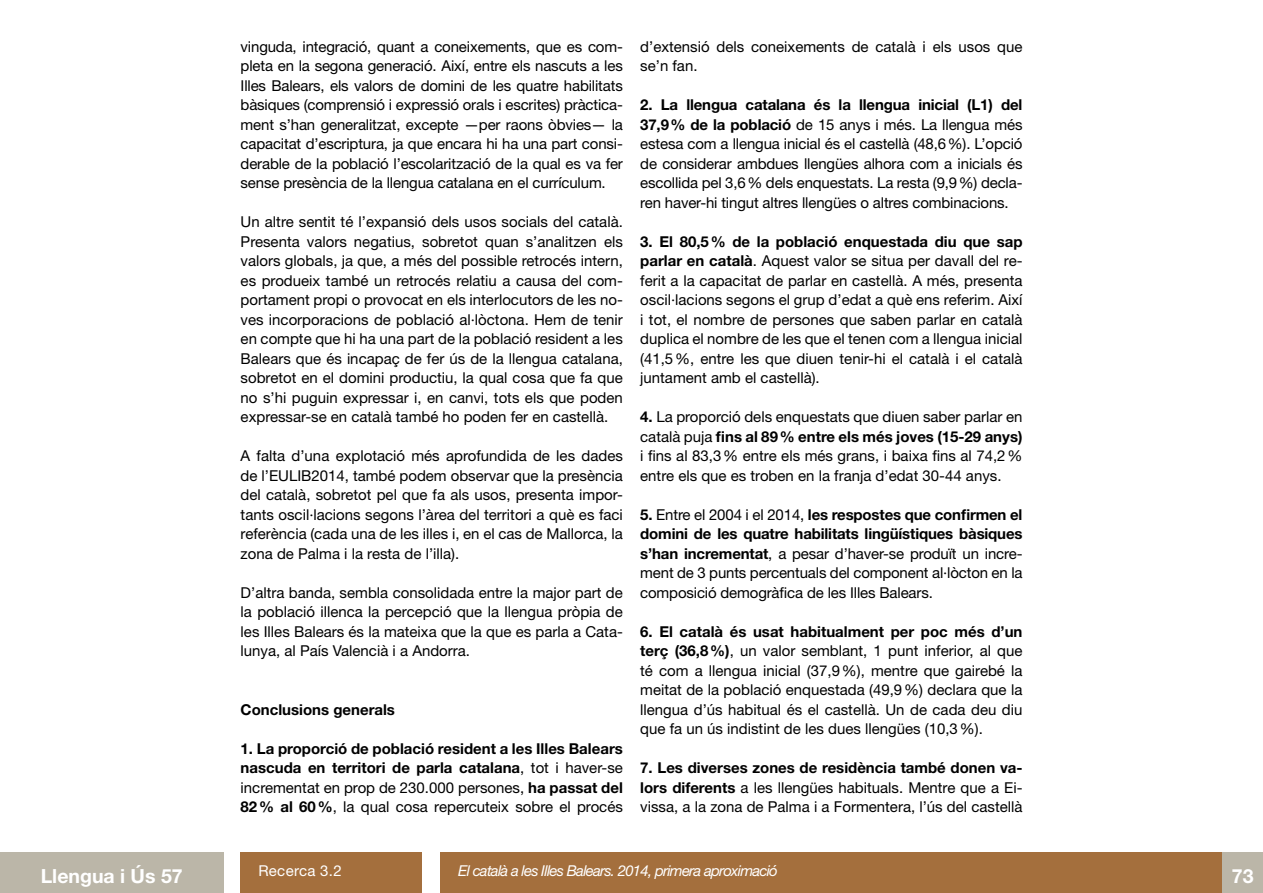
<style>
.page{position:relative;width:1263px;height:893px;background:#fff}
.page>*{position:absolute;margin:0;border:0;box-sizing:border-box;transform-origin:0 0}
.t1{font:700 19.5px "Helvetica Neue LT";color:#fff}
.t2{font:15px/19.5px "Helvetica Neue LT";color:#000;text-align:justify}
.t3{font:700 15px/19.5px "Helvetica Neue LT";color:#000;text-align:justify}
.t4{font:italic 15px "Helvetica Neue LT";letter-spacing:-.05em;color:#fff}
.t5{font:15px "Helvetica Neue LT";letter-spacing:.02em;color:#fff}
.s1{font-weight:400}
.s2{font-weight:700}
</style>
<div class="page">
<div style="left:0;top:852px;width:223px;height:41px;background:#bbb6a8"></div>
<div style="left:1222px;top:852px;width:41px;height:41px;background:#bbb6a8"></div>
<div style="left:241px;top:852px;width:181px;height:41px;background:#a46f3d"></div>
<div style="left:440px;top:852px;width:782px;height:41px;background:#a46f3d"></div>
<p class="t2" style="left:241px;top:36px;width:384px">vinguda, integració, quant a coneixements, que es com&shy;pleta en la segona generació. Així, entre els nascuts a les Illes Balears, els valors de domini de les quatre habilitats bàsiques (comprensió i expressió orals i escrites) pràctica&shy;ment s’han generalitzat, excepte —per raons òbvies— la capacitat d’escriptura, ja que encara hi ha una part consi&shy;derable de la població l’escolarització de la qual es va fer sense presència de la llengua catalana en el currículum.</p>
<p class="t2" style="left:241px;top:212px;width:384px">Un altre sentit té l’expansió dels usos socials del català.<br>Presenta valors negatius, sobretot quan s’analitzen els valors globals, ja que, a més del possible retrocés intern, es produeix també un retrocés relatiu a causa del com&shy;portament propi o provocat en els interlocutors de les no&shy;ves incorporacions de població al·lòctona. Hem de tenir en compte que hi ha una part de la població resident a les Balears que és incapaç de fer ús de la llengua catalana, sobretot en el domini productiu, la qual cosa que fa que no s’hi puguin expressar i, en canvi, tots els que poden expressar-se en català també ho poden fer en castellà.</p>
<p class="t2" style="left:241px;top:446px;width:384px">A falta d’una explotació més aprofundida de les dades de l’EULIB2014, també podem observar que la presència del català, sobretot pel que fa als usos, presenta impor&shy;tants oscil·lacions segons l’àrea del territori a què es faci referència (cada una de les illes i, en el cas de Mallorca, la zona de Palma i la resta de l’illa).</p>
<p class="t2" style="left:241px;top:582px;width:384px">D’altra banda, sembla consolidada entre la major part de la població illenca la percepció que la llengua pròpia de les Illes Balears és la mateixa que la que es parla a Cata&shy;lunya, al País Valencià i a Andorra.</p>
<p class="t3" style="left:241px;top:699px;width:156px">Conclusions generals</p>
<p class="t3" style="left:241px;top:738px;width:384px">1. La proporció de població resident a les Illes Balears nascuda en territori de parla catalana<span class="s1">, tot i haver-se incrementat en prop de 230.000 persones,</span> ha passat del 82% al 60%<span class="s1">, la qual cosa repercuteix sobre el procés</span></p>
<p class="t2" style="left:640px;top:36px;width:384px">d’extensió dels coneixements de català i els usos que se’n fan.</p>
<p class="t2" style="left:640px;top:95px;width:384px"><span class="s2">2. La llengua catalana és la llengua inicial (L1) del 37,9% de la població</span> de 15 anys i més. La llengua més estesa com a llengua inicial és el castellà (48,6%). L’opció de considerar ambdues llengües alhora com a inicials és escollida pel 3,6% dels enquestats. La resta (9,9%) decla&shy;ren haver-hi tingut altres llengües o altres combinacions.</p>
<p class="t2" style="left:640px;top:231px;width:384px"><span class="s2">3. El 80,5% de la població enquestada diu que sap parlar en català</span>. Aquest valor se situa per davall del re&shy;ferit a la capacitat de parlar en castellà. A més, presenta oscil·lacions segons el grup d’edat a què ens referim. Així i tot, el nombre de persones que saben parlar en català duplica el nombre de les que el tenen com a llengua inicial (41,5%, entre les que diuen tenir-hi el català i el català juntament amb el castellà).</p>
<p class="t2" style="left:640px;top:407px;width:384px"><span class="s2">4.</span> La proporció dels enquestats que diuen saber parlar en català puja <span class="s2">fins al 89% entre els més joves (15-29 anys) </span>i fins al 83,3% entre els més grans, i baixa fins al 74,2% entre els que es troben en la franja d’edat 30-44 anys.</p>
<p class="t2" style="left:640px;top:504px;width:384px"><span class="s2">5.</span> Entre el 2004 i el 2014, <span class="s2">les respostes que confirmen el domini de les quatre habilitats lingüístiques bàsiques s’han incrementat</span>, a pesar d’haver-se produït un incre&shy;ment de 3 punts percentuals del component al·lòcton en la composició demogràfica de les Illes Balears.</p>
<p class="t2" style="left:640px;top:621px;width:384px"><span class="s2">6. El català és usat habitualment per poc més d’un terç (36,8%)</span>, un valor semblant, 1 punt inferior, al que té com a llengua inicial (37,9%), mentre que gairebé la meitat de la població enquestada (49,9%) declara que la llengua d’ús habitual és el castellà. Un de cada deu diu que fa un ús indistint de les dues llengües (10,3%).</p>
<p class="t2" style="left:640px;top:758px;width:384px"><span class="s2">7. Les diverses zones de residència també donen va&shy;lors diferents</span> a les llengües habituals. Mentre que a Ei&shy;vissa, a la zona de Palma i a Formentera, l’ús del castellà</p>
<h1 class="t1" style="left:41px;top:864px;width:143px">Llengua i Ús 57</h1>
<p class="t5" style="left:258px;top:862px;width:85px">Recerca 3.2</p>
<p class="t4" style="left:458px;top:862px;width:321px">El català a les Illes Balears. 2014, primera aproximació</p>
<h1 class="t1" style="left:1232px;top:864px;width:23px">73</h1>
</div>
